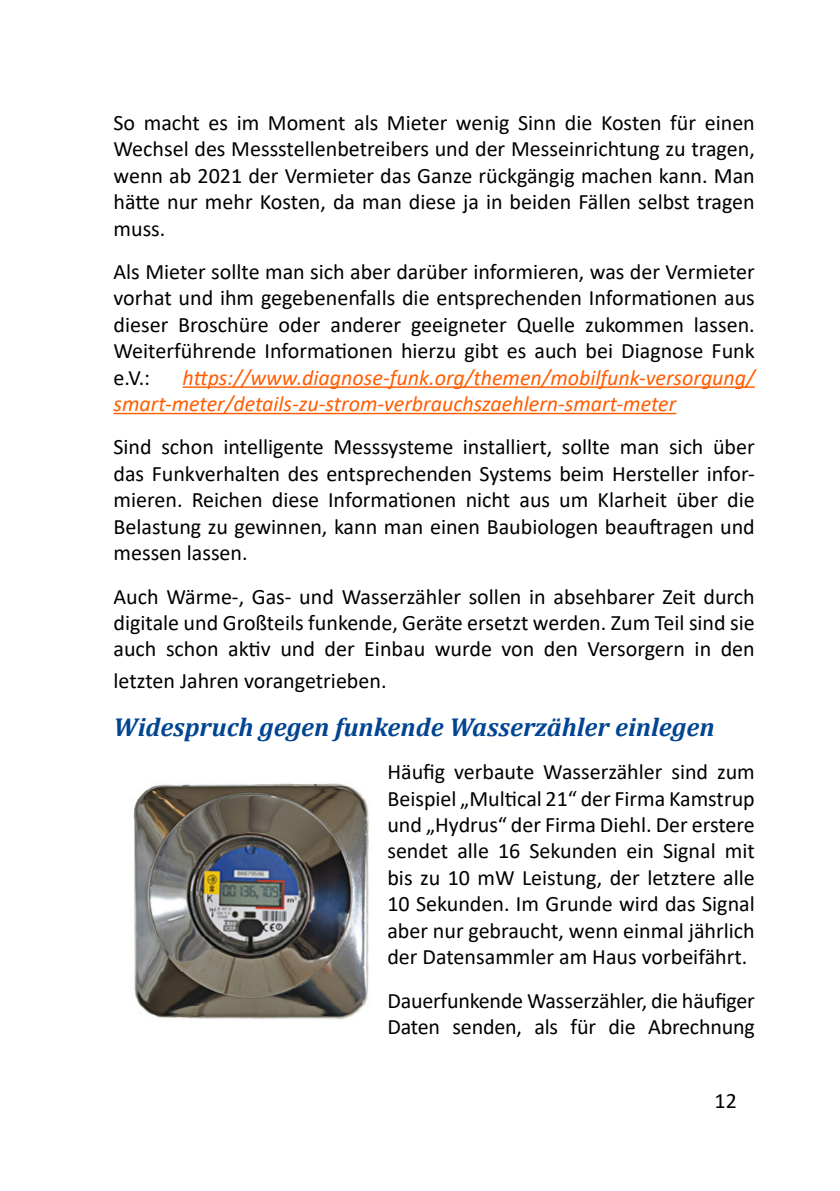
<style>
.page{position:relative;width:840px;height:1191px;background:#fff}
.page>*{position:absolute;margin:0;border:0;box-sizing:border-box;transform-origin:0 0}
.Absatz{font:italic 700 26px "Cambria";color:#004592}
.Absatz-2{font:22px/26.4px "Calibri";color:#000;text-align:justify}
.Absatz-3{font:italic 22px/26.4px "Calibri";color:#ff5d00}
</style>
<div class="page">
<hr style="left:182px;top:386px;width:572px;height:2px;background:#ff5d00">
<hr style="left:113px;top:413px;width:563px;height:1px;background:#ff5d00">
<img style="left:133px;top:783px;width:236px;height:237px">
<p class="Absatz-2" style="left:113px;top:109px;width:642px">So macht es im Moment als Mieter wenig Sinn die Kosten für einen Wechsel des Messstellenbetreibers und der Messeinrichtung zu tragen, wenn ab 2021 der Vermieter das Ganze rückgängig machen kann. Man hätte nur mehr Kosten, da man diese ja in beiden Fällen selbst tragen muss.</p>
<p class="Absatz-2" style="left:113px;top:258px;width:642px;text-align:left">Als Mieter sollte man sich aber darüber informieren, was der Vermieter vorhat und ihm gegebenenfalls die entsprechenden Informationen aus dieser Broschüre oder anderer geeigneter Quelle zukommen lassen.<br>Weiterführende Informationen hierzu gibt es auch bei Diagnose Funk e.V.:</p>
<p class="Absatz-3" style="left:113px;top:363px;width:642px;text-indent:69px">https://www.diagnose-funk.org/themen/mobilfunk-versorgung/ smart-meter/details-zu-strom-verbrauchszaehlern-smart-meter</p>
<p class="Absatz-2" style="left:113px;top:433px;width:642px">Sind schon intelligente Messsysteme installiert, sollte man sich über das Funkverhalten des entsprechenden Systems beim Hersteller infor&shy;mieren. Reichen diese Informationen nicht aus um Klarheit über die Belastung zu gewinnen, kann man einen Baubiologen beauftragen und messen lassen.</p>
<p class="Absatz-2" style="left:113px;top:582px;width:642px">Auch Wärme-, Gas- und Wasserzähler sollen in absehbarer Zeit durch digitale und Großteils funkende, Geräte ersetzt werden. Zum Teil sind sie auch schon aktiv und der Einbau wurde von den Versorgern in den</p>
<p class="Absatz-2" style="left:113px;top:666px;width:271px">letzten Jahren vorangetrieben.</p>
<p class="Absatz" style="left:113px;top:708px;width:602px">Widespruch gegen funkende Wasserzähler einlegen</p>
<p class="Absatz-2" style="left:387px;top:758px;width:369px">Häufig verbaute Wasserzähler sind zum Beispiel „Multical 21“ der Firma Kamstrup und „Hydrus“ der Firma Diehl. Der erstere sendet alle 16 Sekunden ein Signal mit bis zu 10 mW Leistung, der letztere alle 10 Sekunden. Im Grunde wird das Signal aber nur gebraucht, wenn einmal jährlich der Datensammler am Haus vorbeifährt.</p>
<p class="Absatz-2" style="left:387px;top:986px;width:368px">Dauerfunkende Wasserzähler, die häufiger<br>Daten senden, als für die Abrechnung</p>
<p class="Absatz-2" style="left:714px;top:1086px;width:24px">12</p>
</div>
